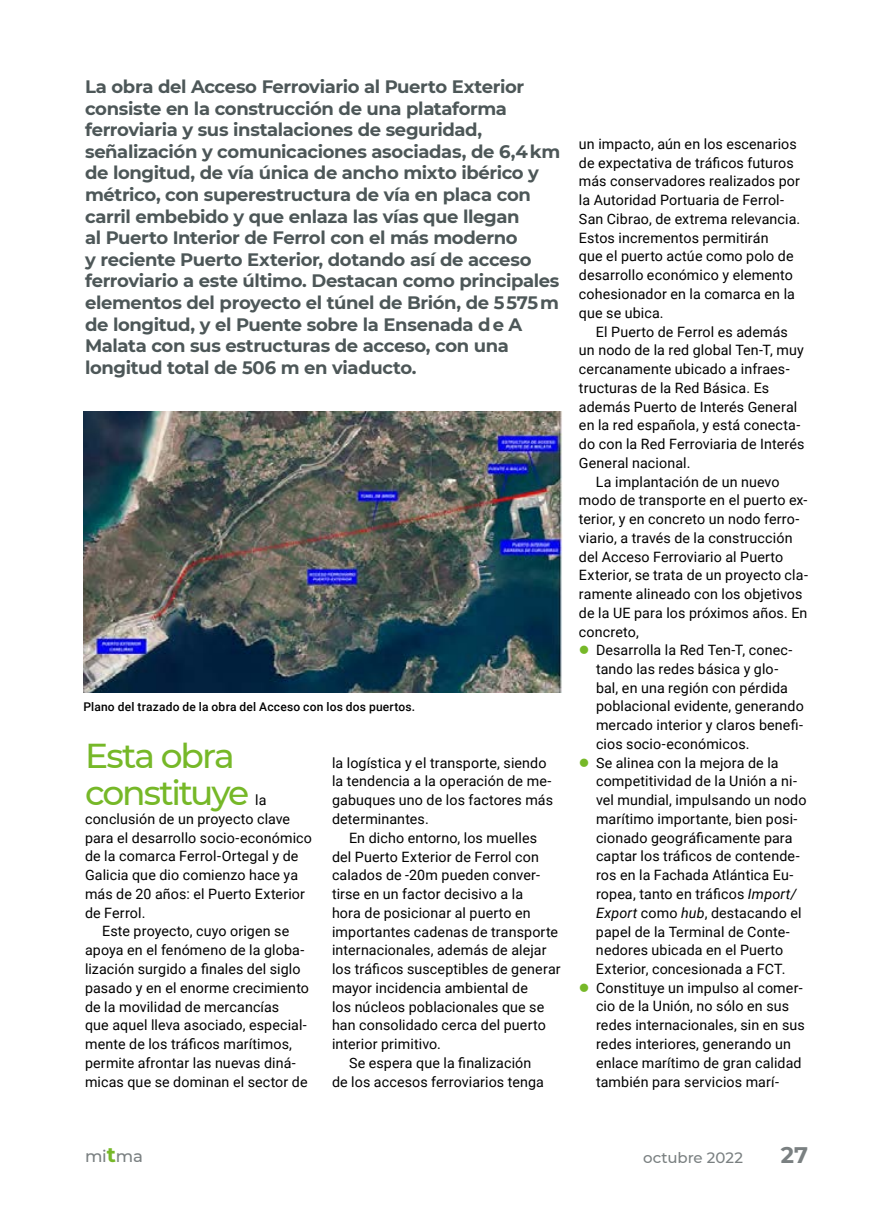
<style>
.page{position:relative;width:893px;height:1212px;background:#fff}
.page>*{position:absolute;margin:0;border:0;box-sizing:border-box;transform-origin:0 0}
.t1{font:500 34.5px/37.5px "Montserrat";letter-spacing:-.065em;color:#76b828}
.t2{font:700 22.5px "Montserrat";color:#7a8081}
.t3{font:700 18px/21.6px "Montserrat";letter-spacing:-.02em;color:#4d5758}
.t4{font:500 16.5px "Montserrat";color:#7a8081}
.t5{font:500 15px "Montserrat";color:#7a8081}
.t6{font:14.25px/18.8px "Roboto";letter-spacing:.01em;color:#000}
.t7{font:500 12px "Roboto";letter-spacing:.015em;color:#000}
.s1{color:#76b828}
.s2{font-style:italic}
.s3{font-weight:700;font-size:21px;color:#76b828}
</style>
<div class="page">
<img style="left:83px;top:412px;width:480px;height:281px">
<p class="t3" style="left:85px;top:75px;width:477px">La obra del Acceso Ferroviario al Puerto Exterior consiste en la construcción de una plataforma ferroviaria y sus instalaciones de seguridad, señalización y comunicaciones asociadas, de 6,4 km de longitud, de vía única de ancho mixto ibérico y métrico, con superestructura de vía en placa con carril embebido y que enlaza las vías que llegan<br>al Puerto Interior de Ferrol con el más moderno<br>y reciente Puerto Exterior, dotando así de acceso ferroviario a este último. Destacan como principales elementos del proyecto el túnel de Brión, de 5 575 m de longitud, y el Puente sobre la Ensenada d e A Malata con sus estructuras de acceso, con una longitud total de 506 m en viaducto.</p>
<p class="t7" style="left:83px;top:698px;width:333px">Plano del trazado de la obra del Acceso con los dos puertos.</p>
<h1 class="t1" style="left:85px;top:735px;width:166px">Esta obra constituye</h1>
<p class="t6" style="left:332px;top:753px;width:223px">la logística y el transporte, siendo la tendencia a la operación de me&shy;gabuques uno de los factores más determinantes.</p>
<p class="t6" style="left:349px;top:828px;width:189px">En dicho entorno, los muelles</p>
<p class="t6" style="left:332px;top:846px;width:209px">del Puerto Exterior de Ferrol con</p>
<p class="t6" style="left:332px;top:865px;width:210px">calados de -20m pueden conver-</p>
<p class="t6" style="left:332px;top:884px;width:193px">tirse en un factor decisivo a la</p>
<p class="t6" style="left:332px;top:903px;width:200px">hora de posicionar al puerto en</p>
<p class="t6" style="left:332px;top:921px;width:228px">importantes cadenas de transporte</p>
<p class="t6" style="left:332px;top:940px;width:216px">internacionales, además de alejar</p>
<p class="t6" style="left:332px;top:959px;width:230px">los tráficos susceptibles de generar</p>
<p class="t6" style="left:332px;top:978px;width:197px">mayor incidencia ambiental de</p>
<p class="t6" style="left:332px;top:996px;width:214px">los núcleos poblacionales que se</p>
<p class="t6" style="left:332px;top:1015px;width:215px">han consolidado cerca del puerto</p>
<p class="t6" style="left:332px;top:1034px;width:110px">interior primitivo.</p>
<p class="t6" style="left:349px;top:1053px;width:184px">Se espera que la finalización</p>
<p class="t6" style="left:332px;top:1071px;width:213px">de los accesos ferroviarios tenga</p>
<p class="t6" style="left:255px;top:790px;width:13px">la</p>
<p class="t6" style="left:85px;top:809px;width:207px">conclusión de un proyecto clave</p>
<p class="t6" style="left:85px;top:828px;width:228px">para el desarrollo socio-económico</p>
<p class="t6" style="left:85px;top:846px;width:215px">de la comarca Ferrol-Ortegal y de</p>
<p class="t6" style="left:85px;top:865px;width:215px">Galicia que dio comienzo hace ya</p>
<p class="t6" style="left:85px;top:884px;width:221px">más de 20 años: el Puerto Exterior</p>
<p class="t6" style="left:85px;top:903px;width:62px">de Ferrol.</p>
<p class="t6" style="left:102px;top:921px;width:189px">Este proyecto, cuyo origen se</p>
<p class="t6" style="left:85px;top:940px;width:221px">apoya en el fenómeno de la globa-</p>
<p class="t6" style="left:85px;top:959px;width:217px">lización surgido a finales del siglo</p>
<p class="t6" style="left:85px;top:978px;width:225px">pasado y en el enorme crecimiento</p>
<p class="t6" style="left:85px;top:996px;width:196px">de la movilidad de mercancías</p>
<p class="t6" style="left:85px;top:1015px;width:223px">que aquel lleva asociado, especial-</p>
<p class="t6" style="left:85px;top:1034px;width:209px">mente de los tráficos marítimos,</p>
<p class="t6" style="left:85px;top:1053px;width:212px">permite afrontar las nuevas diná-</p>
<p class="t6" style="left:85px;top:1071px;width:224px">micas que se dominan el sector de</p>
<p class="t6" style="left:579px;top:134px;width:223px">un impacto, aún en los escenarios de expectativa de tráficos futuros más conservadores realizados por la Autoridad Portuaria de Ferrol-<br>San Cibrao, de extrema relevancia.<br>Estos incrementos permitirán<br>que el puerto actúe como polo de desarrollo económico y elemento cohesionador en la comarca en la que se ubica.</p>
<p class="t6" style="left:596px;top:321px;width:193px">El Puerto de Ferrol es además</p>
<p class="t6" style="left:579px;top:340px;width:227px">un nodo de la red global Ten-T, muy</p>
<p class="t6" style="left:579px;top:359px;width:212px">cercanamente ubicado a infraes-</p>
<p class="t6" style="left:579px;top:378px;width:192px">tructuras de la Red Básica. Es</p>
<p class="t6" style="left:579px;top:397px;width:220px">además Puerto de Interés General</p>
<p class="t6" style="left:579px;top:415px;width:223px">en la red española, y está conecta-</p>
<p class="t6" style="left:579px;top:434px;width:227px">do con la Red Ferroviaria de Interés</p>
<p class="t6" style="left:579px;top:453px;width:113px">General nacional.</p>
<p class="t6" style="left:596px;top:472px;width:185px">La implantación de un nuevo</p>
<p class="t6" style="left:579px;top:490px;width:230px">modo de transporte en el puerto ex-</p>
<p class="t6" style="left:579px;top:509px;width:222px">terior, y en concreto un nodo ferro-</p>
<p class="t6" style="left:579px;top:528px;width:215px">viario, a través de la construcción</p>
<p class="t6" style="left:579px;top:547px;width:206px">del Acceso Ferroviario al Puerto</p>
<p class="t6" style="left:579px;top:565px;width:230px">Exterior, se trata de un proyecto cla-</p>
<p class="t6" style="left:579px;top:584px;width:225px">ramente alineado con los objetivos</p>
<p class="t6" style="left:579px;top:603px;width:230px">de la UE para los próximos años. En</p>
<p class="t6" style="left:579px;top:622px;width:61px">concreto,</p>
<p class="t6" style="left:596px;top:640px;width:209px;text-indent:-17px"><span class="s1">●</span> Desarrolla la Red Ten-T, conec&shy;tando las redes básica y glo&shy;bal, en una región con pérdida poblacional evidente, generando mercado interior y claros benefi&shy;cios socio-económicos.</p>
<p class="t6" style="left:596px;top:753px;width:212px;text-indent:-17px"><span class="s1">●</span> Se alinea con la mejora de la competitividad de la Unión a ni&shy;vel mundial, impulsando un nodo marítimo importante, bien posi&shy;cionado geográficamente para captar los tráficos de contende&shy;ros en la Fachada Atlántica Eu&shy;ropea, tanto en tráficos <span class="s2">Import/<br>Export</span> como <span class="s2">hub</span>, destacando el papel de la Terminal de Conte&shy;nedores ubicada en el Puerto<br>Exterior, concesionada a FCT.</p>
<p class="t6" style="left:596px;top:978px;width:210px;text-indent:-17px"><span class="s1">●</span> Constituye un impulso al comer&shy;cio de la Unión, no sólo en sus redes internacionales, sin en sus redes interiores, generando un enlace marítimo de gran calidad también para servicios marí-</p>
<p class="t4" style="left:85px;top:1144px;width:59px">mi<span class="s3">t</span>ma</p>
<p class="t5" style="left:643px;top:1147px;width:101px">octubre 2022</p>
<h2 class="t2" style="left:781px;top:1139px;width:29px">27</h2>
</div>
